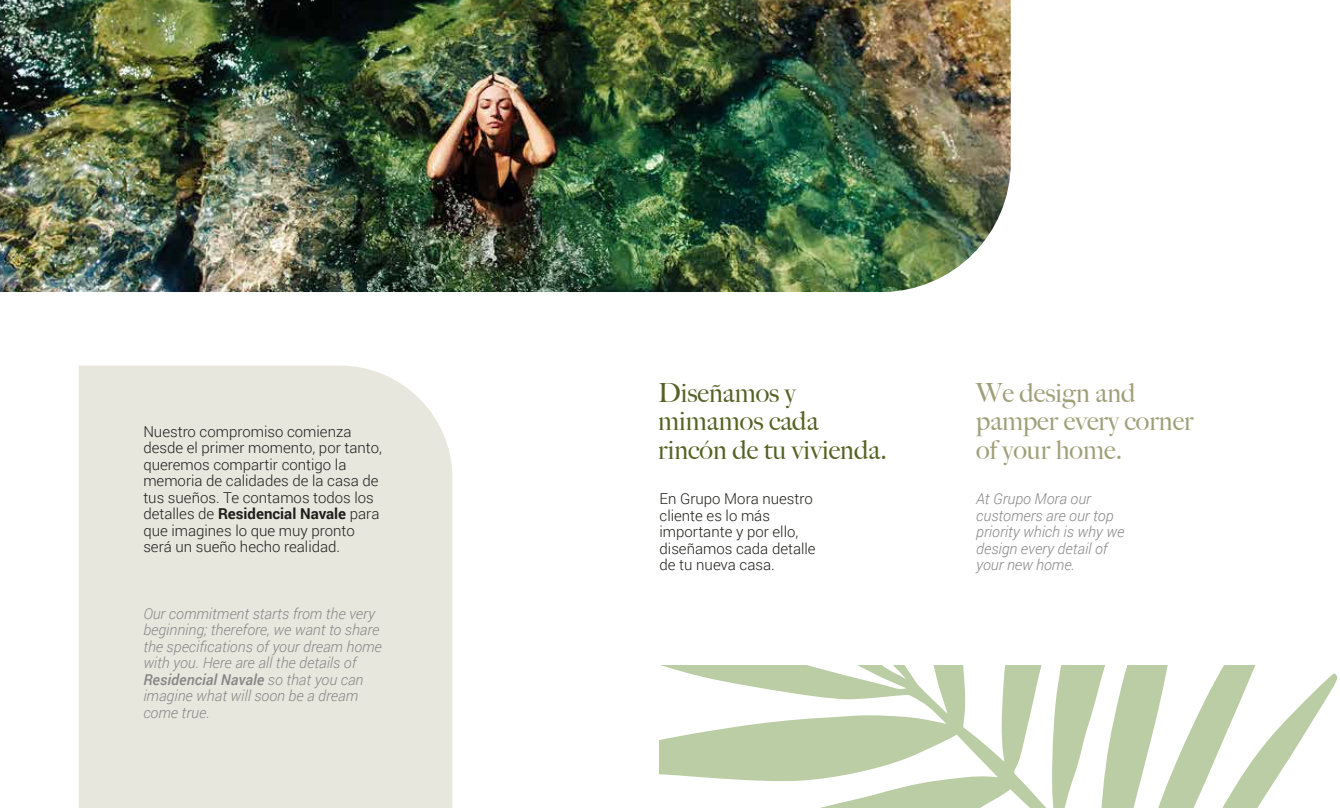
<style>
.page{position:relative;width:1340px;height:808px;background:#fff}
.page>*{position:absolute;margin:0;border:0;box-sizing:border-box;transform-origin:0 0}
.t1{font:500 26.4px/28.5px "Big Caslon";color:#556223}
.t2{font:500 26.4px/28.5px "Big Caslon";color:#9fa078}
.t3{font:300 15px/16.5px "Roboto";color:#1d1d1b}
.t4{font:italic 300 15px/16.5px "Roboto";color:#878787}
.s1{font-weight:700}
.s2{font-weight:500}
</style>
<div class="page">
<div style="left:79px;top:365px;width:373px;height:443px;background:#e8e7de"></div>
<img style="left:0;top:0;width:1010px;height:292px">
<svg style="left:659px;top:665px;width:679px;height:143px"></svg>
<p class="t3" style="left:143px;top:423px;width:240px">Nuestro compromiso comienza desde el primer momento, por tanto, queremos compartir contigo la memoria de calidades de la casa de tus sueños. Te contamos todos los detalles de <span class="s1">Residencial Navale</span> para que imagines lo que muy pronto será un sueño hecho realidad.</p>
<p class="t4" style="left:143px;top:604px;width:240px">Our commitment starts from the very beginning; therefore, we want to share the specifications of your dream home with you. Here are all the details of<br><span class="s2">Residencial Navale</span> so that you can imagine what will soon be a dream come true.</p>
<h1 class="t1" style="left:658px;top:377px;width:230px">Diseñamos y mimamos cada rincón de tu vivienda.</h1>
<h1 class="t2" style="left:976px;top:377px;width:219px">We design and pamper every corner of your home.</h1>
<p class="t3" style="left:659px;top:490px;width:158px">En Grupo Mora nuestro cliente es lo más importante y por ello, diseñamos cada detalle de tu nueva casa.</p>
<p class="t4" style="left:976px;top:490px;width:149px">At Grupo Mora our customers are our top priority which is why we design every detail of your new home.</p>
</div>
